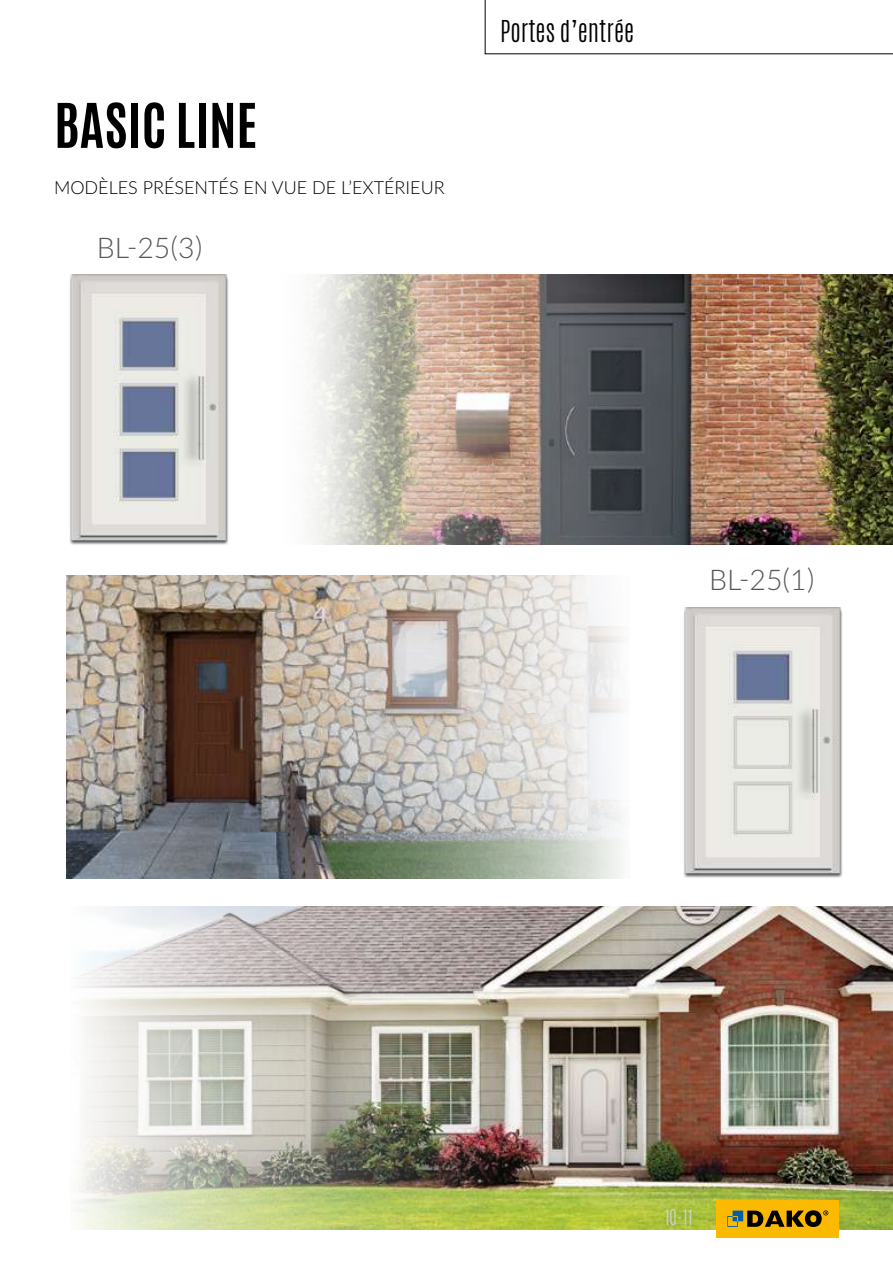
<style>
.page{position:relative;width:893px;height:1263px;background:#fff}
.page>*{position:absolute;margin:0;border:0;box-sizing:border-box;transform-origin:0 0}
.t1{font:700 52.35px "Antonio";color:#000}
.t2{font:300 28.5px "Lato";color:#575756}
.t3{font:300 25.2px "Antonio";color:#000}
.t4{font:300 18.3px "Aller";color:#6d6e71}
.t5{font:300 18px "Lato";color:#000}
.t6{font:300 18px "Antonio";color:#d0d0d0}
</style>
<div class="page">
<svg style="left:70px;top:274px;width:823px;height:1px"></svg>
<img style="left:77px;top:906px;width:816px;height:323px">
<img style="left:67px;top:575px;width:556px;height:303px">
<img style="left:313px;top:275px;width:580px;height:269px">
<img style="left:69px;top:275px;width:160px;height:270px">
<img style="left:683px;top:607px;width:160px;height:271px">
<svg style="left:485px;top:0;width:408px;height:54px"></svg>
<div style="left:717px;top:1200px;width:122px;height:37px;background:#fbba00"></div>
<svg style="left:727px;top:1210px;width:101px;height:17px"></svg>
<h1 class="t1" style="left:54px;top:86px;width:205px">BASIC LINE</h1>
<p class="t5" style="left:54px;top:175px;width:392px">MODÈLES PRÉSENTÉS EN VUE DE L’EXTÉRIEUR</p>
<h2 class="t2" style="left:97px;top:228px;width:107px">BL-25(3)</h2>
<p class="t4" style="left:112px;top:239px;width:72px">BL-25(3)</p>
<h3 class="t3" style="left:500px;top:13px;width:136px">Portes d’entrée</h3>
<h2 class="t2" style="left:709px;top:560px;width:107px">BL-25(1)</h2>
<p class="t4" style="left:726px;top:571px;width:72px">BL-25(1)</p>
<p class="t6" style="left:665px;top:1204px;width:29px">10 11</p>
</div>
